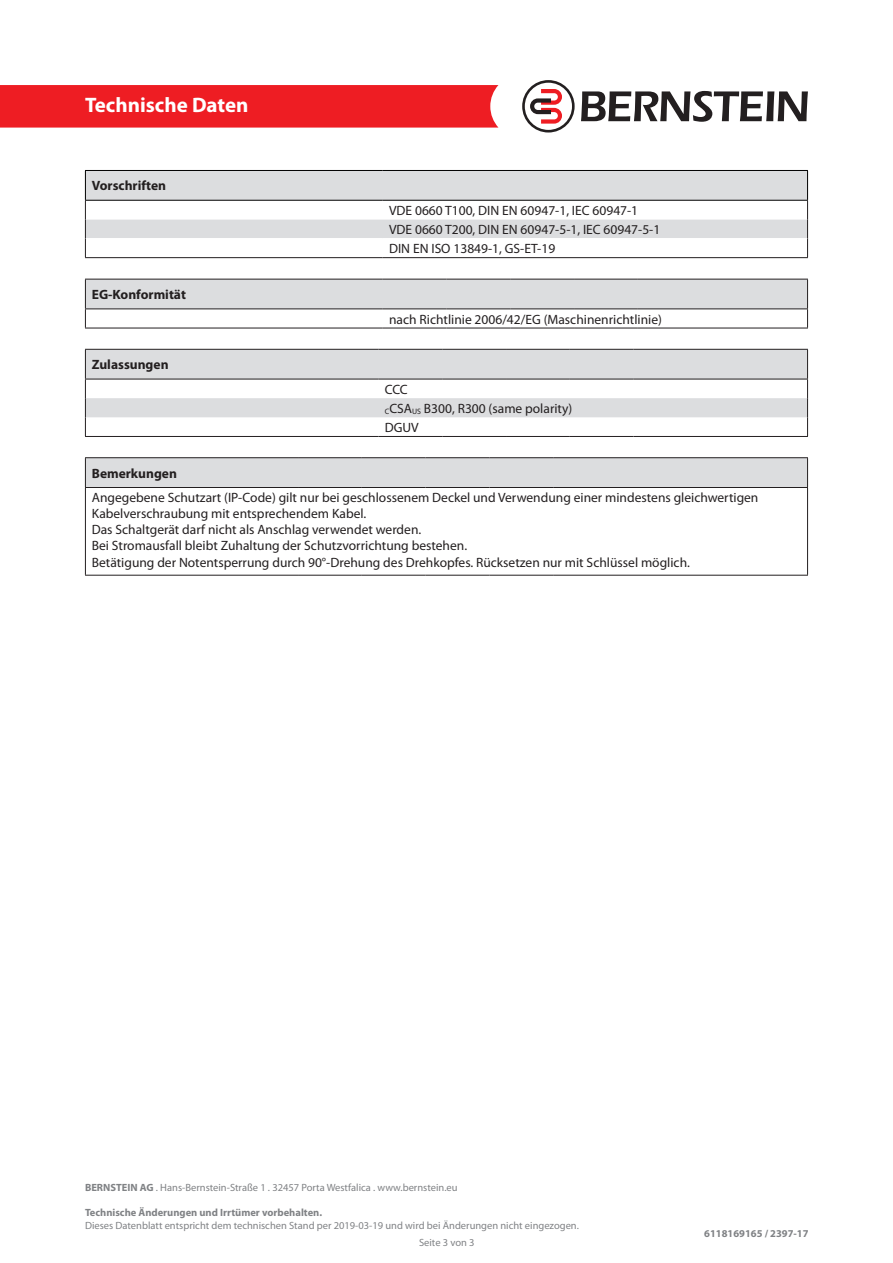
<style>
.page{position:relative;width:893px;height:1263px;background:#fff}
.page>*{position:absolute;margin:0;border:0;box-sizing:border-box;transform-origin:0 0}
.t1{font:700 21px "Myriad Pro";color:#fff}
.t2{font:13.5px "Myriad Pro";color:#231f20}
.t3{font:700 13.5px "Myriad Pro";color:#231f20}
.t4{font:10.5px "Myriad Pro";color:#808285}
.t5{font:700 10.5px "Myriad Pro";color:#808285}
.s1{font-weight:700}
</style>
<div class="page">
<div style="left:0;top:85px;width:498px;height:43px;background:#ee1d23"></div>
<svg style="left:581px;top:91px;width:227px;height:31px"></svg>
<svg style="left:522px;top:80px;width:53px;height:53px"></svg>
<hr style="left:85px;top:170px;width:298px;height:1px;background:#000">
<hr style="left:383px;top:170px;width:425px;height:1px;background:#000">
<svg style="left:85px;top:171px;width:723px;height:86px"></svg>
<hr style="left:85px;top:257px;width:298px;height:1px;background:#231f20">
<hr style="left:383px;top:257px;width:425px;height:1px;background:#231f20">
<svg style="left:85px;top:280px;width:723px;height:48px"></svg>
<hr style="left:85px;top:279px;width:298px;height:1px;background:#231f20">
<hr style="left:383px;top:279px;width:63px;height:1px;background:#231f20">
<hr style="left:446px;top:279px;width:64px;height:1px;background:#231f20">
<hr style="left:510px;top:279px;width:64px;height:1px;background:#231f20">
<hr style="left:574px;top:279px;width:64px;height:1px;background:#231f20">
<hr style="left:638px;top:279px;width:170px;height:1px;background:#231f20">
<hr style="left:85px;top:308px;width:298px;height:1px;background:#231f20">
<hr style="left:383px;top:308px;width:63px;height:1px;background:#231f20">
<hr style="left:446px;top:308px;width:64px;height:1px;background:#231f20">
<hr style="left:510px;top:308px;width:64px;height:1px;background:#231f20">
<hr style="left:574px;top:308px;width:64px;height:1px;background:#231f20">
<hr style="left:638px;top:308px;width:170px;height:1px;background:#231f20">
<hr style="left:85px;top:328px;width:298px;height:1px;background:#231f20">
<hr style="left:383px;top:328px;width:63px;height:1px;background:#231f20">
<hr style="left:446px;top:328px;width:64px;height:1px;background:#231f20">
<hr style="left:510px;top:328px;width:64px;height:1px;background:#231f20">
<hr style="left:574px;top:328px;width:64px;height:1px;background:#231f20">
<hr style="left:638px;top:328px;width:170px;height:1px;background:#231f20">
<div style="left:85px;top:458px;width:723px;height:29px;background:#dcdddf"></div>
<hr style="left:85px;top:488px;width:1px;height:87px;background:#231f20">
<hr style="left:807px;top:488px;width:1px;height:87px;background:#231f20">
<hr style="left:85px;top:457px;width:213px;height:1px;background:#231f20">
<hr style="left:298px;top:457px;width:64px;height:1px;background:#231f20">
<hr style="left:362px;top:457px;width:64px;height:1px;background:#231f20">
<hr style="left:426px;top:457px;width:63px;height:1px;background:#231f20">
<hr style="left:489px;top:457px;width:64px;height:1px;background:#231f20">
<hr style="left:553px;top:457px;width:255px;height:1px;background:#231f20">
<hr style="left:85px;top:487px;width:213px;height:1px;background:#231f20">
<hr style="left:298px;top:487px;width:64px;height:1px;background:#231f20">
<hr style="left:362px;top:487px;width:64px;height:1px;background:#231f20">
<hr style="left:426px;top:487px;width:63px;height:1px;background:#231f20">
<hr style="left:489px;top:487px;width:64px;height:1px;background:#231f20">
<hr style="left:553px;top:487px;width:255px;height:1px;background:#231f20">
<hr style="left:85px;top:575px;width:213px;height:1px;background:#231f20">
<hr style="left:298px;top:575px;width:64px;height:1px;background:#231f20">
<hr style="left:362px;top:575px;width:64px;height:1px;background:#231f20">
<hr style="left:426px;top:575px;width:63px;height:1px;background:#231f20">
<hr style="left:489px;top:575px;width:64px;height:1px;background:#231f20">
<hr style="left:553px;top:575px;width:255px;height:1px;background:#231f20">
<svg style="left:86px;top:350px;width:721px;height:67px;fill:#dcdddf"></svg>
<hr style="left:85px;top:379px;width:293px;height:1px;background:#231f20">
<hr style="left:378px;top:379px;width:64px;height:1px;background:#231f20">
<hr style="left:442px;top:379px;width:64px;height:1px;background:#231f20">
<hr style="left:506px;top:379px;width:64px;height:1px;background:#231f20">
<hr style="left:570px;top:379px;width:64px;height:1px;background:#231f20">
<hr style="left:634px;top:379px;width:174px;height:1px;background:#231f20">
<hr style="left:85px;top:436px;width:293px;height:1px;background:#231f20">
<hr style="left:378px;top:436px;width:64px;height:1px;background:#231f20">
<hr style="left:442px;top:436px;width:64px;height:1px;background:#231f20">
<hr style="left:506px;top:436px;width:64px;height:1px;background:#231f20">
<hr style="left:570px;top:436px;width:64px;height:1px;background:#231f20">
<hr style="left:634px;top:436px;width:174px;height:1px;background:#231f20">
<svg style="left:85px;top:350px;width:1px;height:86px"></svg>
<svg style="left:807px;top:350px;width:1px;height:86px"></svg>
<hr style="left:85px;top:349px;width:293px;height:1px;background:#231f20">
<hr style="left:378px;top:349px;width:64px;height:1px;background:#231f20">
<hr style="left:442px;top:349px;width:64px;height:1px;background:#231f20">
<hr style="left:506px;top:349px;width:64px;height:1px;background:#231f20">
<hr style="left:570px;top:349px;width:64px;height:1px;background:#231f20">
<hr style="left:634px;top:349px;width:174px;height:1px;background:#231f20">
<h1 class="t1" style="left:85px;top:91px;width:165px">Technische Daten</h1>
<p class="t3" style="left:92px;top:177px;width:76px">Vorschriften</p>
<p class="t3" style="left:92px;top:286px;width:96px">EG-Konformität</p>
<p class="t3" style="left:92px;top:356px;width:78px">Zulassungen</p>
<p class="t2" style="left:389px;top:202px;width:251px">VDE 0660 T100, DIN EN 60947-1, IEC 60947-1</p>
<p class="t2" style="left:389px;top:221px;width:273px">VDE 0660 T200, DIN EN 60947-5-1, IEC 60947-5-1</p>
<p class="t2" style="left:389px;top:240px;width:168px">DIN EN ISO 13849-1, GS-ET-19</p>
<p class="t2" style="left:389px;top:311px;width:274px">nach Richtlinie 2006/42/EG (Maschinenrichtlinie)</p>
<p class="t2" style="left:385px;top:381px;width:24px">CCC</p>
<p class="t2" style="left:385px;top:400px;width:189px"><sub>C</sub>CSA<sub>US</sub> B300, R300 (same polarity)</p>
<p class="t2" style="left:385px;top:419px;width:35px">DGUV</p>
<p class="t3" style="left:92px;top:464px;width:87px">Bemerkungen</p>
<p class="t2" style="left:92px;top:489px;width:668px">Angegebene Schutzart (IP-Code) gilt nur bei geschlossenem Deckel und Verwendung einer mindestens gleichwertigen</p>
<p class="t2" style="left:92px;top:505px;width:276px">Kabelverschraubung mit entsprechendem Kabel.</p>
<p class="t2" style="left:92px;top:521px;width:331px">Das Schaltgerät darf nicht als Anschlag verwendet werden.</p>
<p class="t2" style="left:92px;top:538px;width:377px">Bei Stromausfall bleibt Zuhaltung der Schutzvorrichtung bestehen.</p>
<p class="t2" style="left:92px;top:554px;width:600px">Betätigung der Notentsperrung durch 90°-Drehung des Drehkopfes. Rücksetzen nur mit Schlüssel möglich.</p>
<p class="t4" style="left:85px;top:1181px;width:374px"><span class="s1">BERNSTEIN AG</span> . Hans-Bernstein-Straße 1 . 32457 Porta Westfalica . www.bernstein.eu</p>
<p class="t5" style="left:85px;top:1206px;width:239px">Technische Änderungen und Irrtümer vorbehalten.</p>
<p class="t4" style="left:85px;top:1219px;width:495px">Dieses Datenblatt entspricht dem technischen Stand per 2019-03-19 und wird bei Änderungen nicht eingezogen.</p>
<p class="t4" style="left:419px;top:1236px;width:57px">Seite 3 von 3</p>
<p class="t5" style="left:704px;top:1227px;width:106px">6118169165 / 2397-17</p>
</div>
